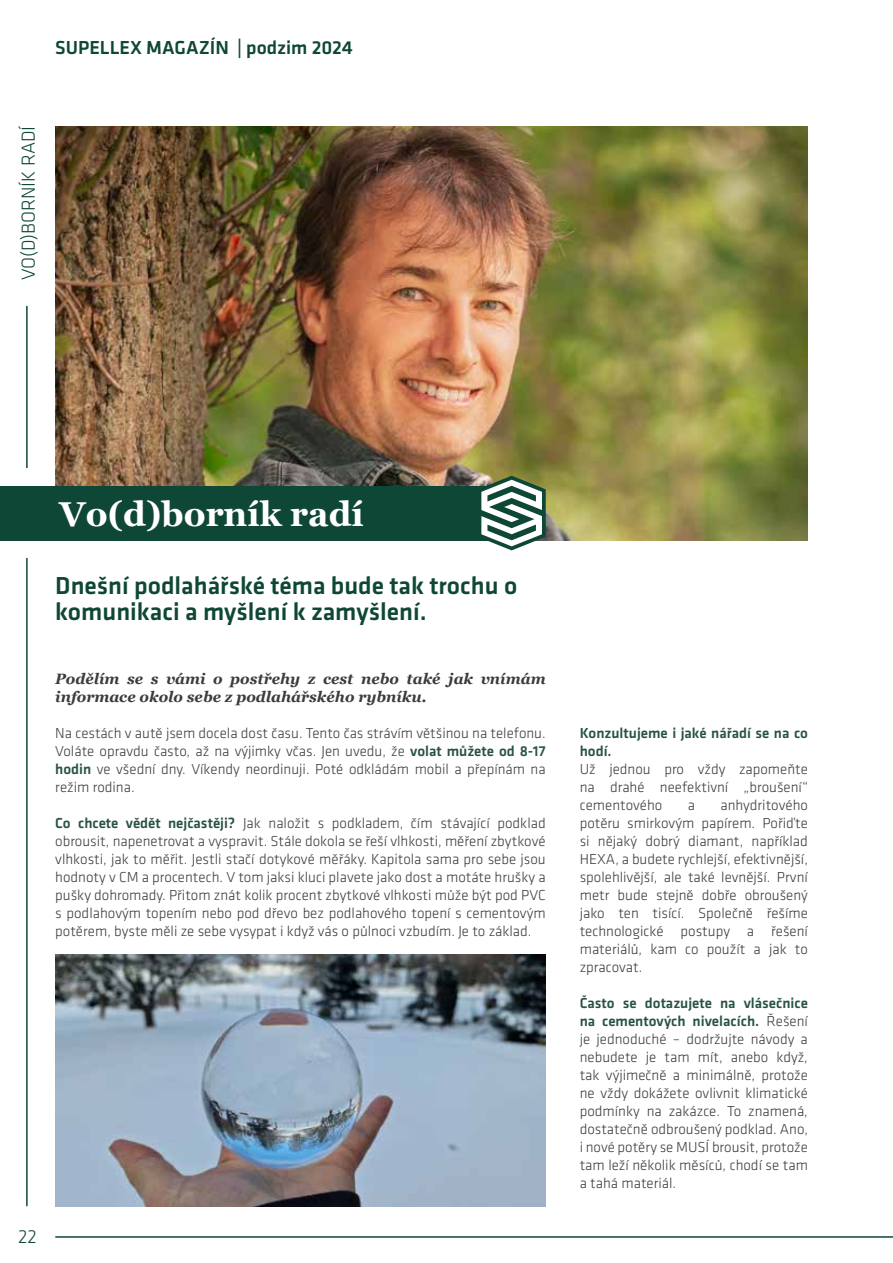
<style>
.page{position:relative;width:893px;height:1263px;background:#fff}
.page>*{position:absolute;margin:0;border:0;box-sizing:border-box;transform-origin:0 0}
.t1{font:700 34.5px "Georgia";color:#fff}
.t2{font:500 25.5px/25.5px "Klavika";color:#0f4737}
.t3{font:500 19.5px "Klavika";color:#0f4737}
.t4{font:300 19.5px "Klavika Basic";color:#0f4737}
.t5{font:300 19.5px "Klavika";color:#0f4737}
.t6{font:300 15px/18px "Klavika";color:#3c3c3b;text-align:justify}
.t7{font:italic 700 15px/18px "Georgia";color:#3c3c3b}
.t8{font:500 15px/18px "Klavika";color:#285344}
.s1{font-weight:500;color:#285344}
</style>
<div class="page">
<hr style="left:55px;top:1236px;width:838px;height:2px;background:#0f4737">
<hr style="left:26px;top:558px;width:2px;height:648px;background:#0f4737">
<img style="left:55px;top:126px;width:753px;height:414px">
<div style="left:0;top:486px;width:505px;height:54px;background:#0f4737"></div>
<img style="left:55px;top:954px;width:491px;height:252px">
<hr style="left:26px;top:306px;width:2px;height:162px;background:#0f4737">
<svg style="left:469px;top:470px;width:85px;height:81px"></svg>
<h3 class="t3" style="left:55px;top:37px;width:299px">SUPELLEX MAGAZÍN | podzim 2024</h3>
<h3 class="t4" style="left:17px;top:280px;width:156px;rotate:-90deg">VO(D)BORNÍK RADÍ</h3>
<h1 class="t1" style="left:60px;top:492px;width:306px">Vo(d)borník radí</h1>
<h2 class="t2" style="left:55px;top:573px;width:463px">Dnešní podlahářské téma bude tak trochu o komunikaci a myšlení k zamyšlení.</h2>
<p class="t7" style="left:55px;top:670px;width:492px">Podělím se s vámi o postřehy z cest nebo také jak vnímám informace okolo sebe z podlahářského rybníku.</p>
<p class="t6" style="left:55px;top:724px;width:492px">Na cestách v autě jsem docela dost času. Tento čas strávím většinou na telefonu.<br>Voláte opravdu často, až na výjimky včas. Jen uvedu, že <span class="s1">volat můžete od 8-17 hodin</span> ve všední dny. Víkendy neordinuji. Poté odkládám mobil a přepínám na režim rodina.</p>
<p class="t6" style="left:55px;top:814px;width:492px"><span class="s1">Co chcete vědět nejčastěji?</span> Jak naložit s podkladem, čím stávající podklad obrousit, napenetrovat a vyspravit. Stále dokola se řeší vlhkosti, měření zbytkové vlhkosti, jak to měřit. Jestli stačí dotykové měřáky. Kapitola sama pro sebe jsou hodnoty v CM a procentech. V tom jaksi kluci plavete jako dost a motáte hrušky a pušky dohromady. Přitom znát kolik procent zbytkové vlhkosti může být pod PVC s podlahovým topením nebo pod dřevo bez podlahového topení s cementovým potěrem, byste měli ze sebe vysypat i když vás o půlnoci vzbudím. Je to základ.</p>
<h3 class="t5" style="left:18px;top:1225px;width:20px">22</h3>
<p class="t8" style="left:580px;top:724px;width:230px">Konzultujeme i jaké nářadí se na co hodí.</p>
<p class="t6" style="left:580px;top:760px;width:230px">Už jednou pro vždy zapomeňte na drahé neefektivní „broušení“ cementového</p>
<p class="t6" style="left:580px;top:796px;width:230px;text-indent:141px">anhydritového potěru smirkovým papírem. Pořiďte si nějaký dobrý diamant, například HEXA, a budete rychlejší, efektivnější, spolehlivější, ale také levnější. První metr bude stejně dobře obroušený jako ten tisící. Společně řešíme technologické postupy a řešení materiálů, kam co použít a jak to zpracovat.</p>
<p class="t6" style="left:580px;top:994px;width:230px"><span class="s1">Často se dotazujete na vlásečnice na cementových nivelacích.</span> Řešení je jednoduché – dodržujte návody a nebudete je tam mít, anebo když, tak výjimečně a minimálně, protože ne vždy dokážete ovlivnit klimatické podmínky na zakázce. To znamená, dostatečně odbroušený podklad. Ano, i nové potěry se MUSÍ brousit, protože tam leží několik měsíců, chodí se tam a tahá materiál.</p>
<p class="t6" style="left:688px;top:796px;width:9px">a</p>
</div>
